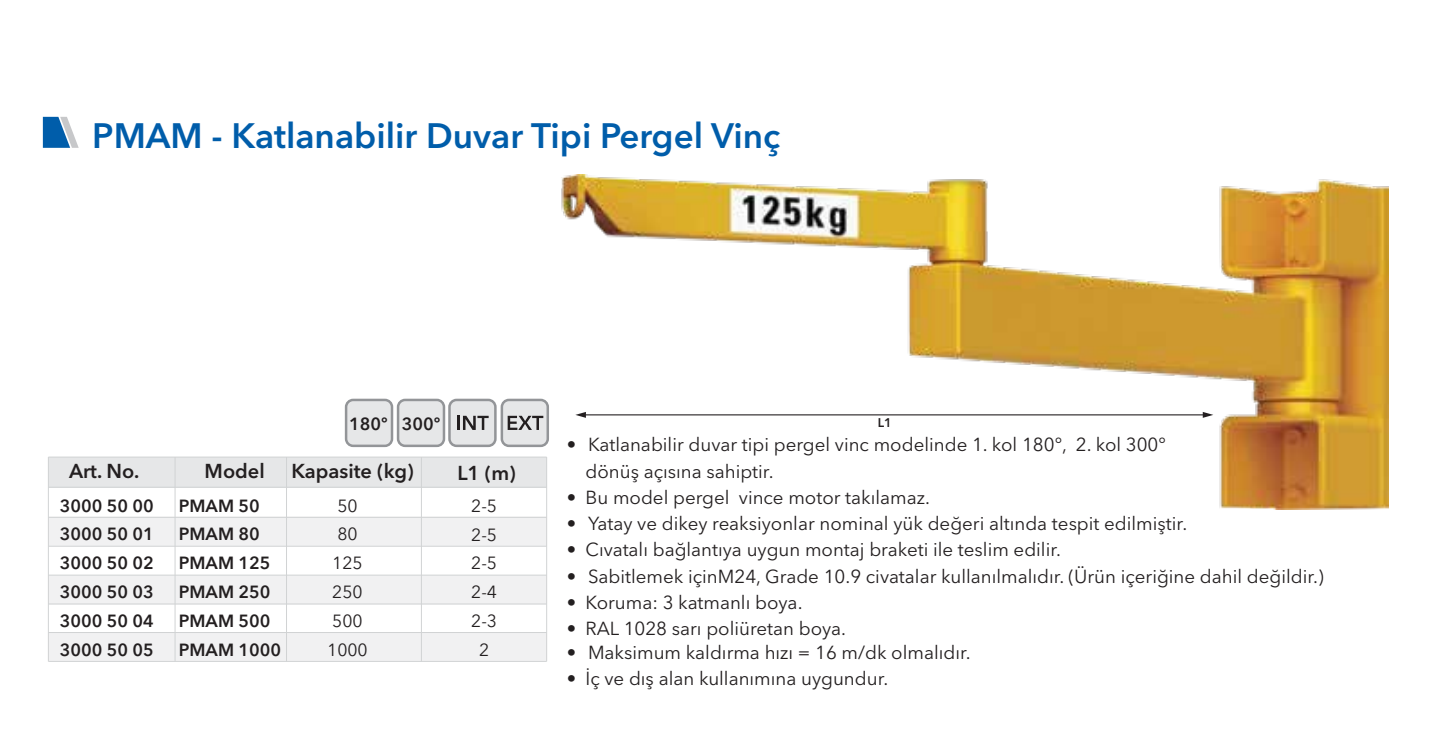
<style>
.page{position:relative;width:1436px;height:755px;background:#fff}
.page>*{position:absolute;margin:0;border:0;box-sizing:border-box;transform-origin:0 0}
.t1{font:600 35px "Avenir Next LT Pro";color:#005daa}
.t2{font:600 20px "Avenir Next LT Pro";color:#231f20}
.t3{font:18.75px/26.2px "Avenir Next LT Pro";color:#231f20}
.t4{font:600 17.5px/29px "Avenir Next LT Pro";color:#231f20;text-align:justify}
.t5{font:17.5px/29px "Avenir Next LT Pro";color:#231f20;text-align:center}
.t6{font:600 12.5px "Avenir Next LT Pro";color:#231f20}
</style>
<div class="page">
<img style="left:561px;top:175px;width:827px;height:335px">
<svg style="left:43px;top:117px;width:36px;height:31px"></svg>
<div style="left:48px;top:457px;width:499px;height:30px;background:#e6e7e8"></div>
<div style="left:48px;top:632px;width:499px;height:29px;background:#f1f1f2"></div>
<hr style="left:48px;top:632px;width:499px;height:1px;background:#d1d3d4">
<div style="left:48px;top:517px;width:499px;height:29px;background:#f1f1f2"></div>
<hr style="left:48px;top:517px;width:499px;height:1px;background:#d1d3d4">
<hr style="left:48px;top:546px;width:499px;height:1px;background:#d1d3d4">
<div style="left:48px;top:575px;width:499px;height:29px;background:#f1f1f2"></div>
<hr style="left:48px;top:575px;width:499px;height:1px;background:#d1d3d4">
<hr style="left:48px;top:661px;width:499px;height:1px;background:#d1d3d4">
<hr style="left:48px;top:604px;width:499px;height:1px;background:#d1d3d4">
<hr style="left:48px;top:487px;width:499px;height:1px;background:#d1d3d4">
<hr style="left:546px;top:457px;width:1px;height:204px;background:#d1d3d4">
<hr style="left:421px;top:457px;width:1px;height:204px;background:#d1d3d4">
<hr style="left:175px;top:457px;width:1px;height:204px;background:#d1d3d4">
<hr style="left:48px;top:457px;width:499px;height:1px;background:#d1d3d4">
<hr style="left:286px;top:457px;width:1px;height:204px;background:#d1d3d4">
<hr style="left:48px;top:457px;width:1px;height:204px;background:#d1d3d4">
<div style="left:346px;top:400px;width:46px;height:46px;background:#e6e7e8;border-radius:7px"></div>
<div style="left:345px;top:399px;width:48px;height:48px;border:2px solid #939598;border-radius:7px"></div>
<div style="left:398px;top:400px;width:46px;height:46px;background:#e6e7e8;border-radius:7px"></div>
<div style="left:397px;top:399px;width:48px;height:48px;border:2px solid #939598;border-radius:7px"></div>
<div style="left:449px;top:400px;width:46px;height:46px;background:#e6e7e8;border-radius:7px"></div>
<div style="left:448px;top:399px;width:49px;height:48px;border:2px solid #939598;border-radius:7px"></div>
<hr style="left:457px;top:416px;width:3px;height:14px;background:#231f20">
<svg style="left:463px;top:416px;width:26px;height:14px"></svg>
<div style="left:502px;top:400px;width:46px;height:46px;background:#e6e7e8;border-radius:7px"></div>
<div style="left:500px;top:399px;width:49px;height:48px;border:2px solid #939598;border-radius:7px"></div>
<svg style="left:508px;top:416px;width:35px;height:14px"></svg>
<svg style="left:575px;top:412px;width:11px;height:6px"></svg>
<svg style="left:1202px;top:412px;width:11px;height:6px"></svg>
<hr style="left:585px;top:414px;width:618px;height:1px;background:#231f20">
<h1 class="t1" style="left:92px;top:114px;width:689px">PMAM - Katlanabilir Duvar Tipi Pergel Vinç</h1>
<p class="t4" style="left:349px;top:410px;width:93px">180º 300º</p>
<p class="t6" style="left:877px;top:415px;width:16px">L1</p>
<p class="t2" style="left:205px;top:459px;width:62px">Model</p>
<p class="t4" style="left:179px;top:491px;width:104px;text-align:left">PMAM 50<br>PMAM 80<br>PMAM 125<br>PMAM 250<br>PMAM 500<br>PMAM 1000</p>
<p class="t2" style="left:291px;top:459px;width:124px">Kapasite (kg)</p>
<p class="t5" style="left:327px;top:491px;width:42px">50<br>80<br>125<br>250<br>500<br>1000</p>
<p class="t5" style="left:471px;top:491px;width:27px">2-5<br>2-5<br>2-5<br>2-4<br>2-3<br>2</p>
<p class="t2" style="left:69px;top:459px;width:72px">Art. No.</p>
<p class="t2" style="left:457px;top:461px;width:60px">L1 (m)</p>
<p class="t4" style="left:60px;top:491px;width:96px">3000 50 00<br>3000 50 01<br>3000 50 02<br>3000 50 03<br>3000 50 04<br>3000 50 05</p>
<p class="t3" style="left:585px;top:431px;width:582px;text-indent:-19px">• Katlanabilir duvar tipi pergel vinc modelinde 1. kol 180°, 2. kol 300° dönüş açısına sahiptir.</p>
<p class="t3" style="left:567px;top:484px;width:365px">• Bu model pergel vince motor takılamaz.</p>
<p class="t3" style="left:567px;top:510px;width:622px">• Yatay ve dikey reaksiyonlar nominal yük değeri altında tespit edilmiştir.</p>
<p class="t3" style="left:567px;top:536px;width:496px">• Cıvatalı bağlantıya uygun montaj braketi ile teslim edilir.</p>
<p class="t3" style="left:567px;top:563px;width:758px">• Sabitlemek içinM24, Grade 10.9 civatalar kullanılmalıdır. (Ürün içeriğine dahil değildir.)</p>
<p class="t3" style="left:567px;top:589px;width:237px">• Koruma: 3 katmanlı boya.</p>
<p class="t3" style="left:567px;top:615px;width:281px">• RAL 1028 sarı poliüretan boya.</p>
<p class="t3" style="left:567px;top:639px;width:405px">• Maksimum kaldırma hızı = 16 m/dk olmalıdır.</p>
<p class="t3" style="left:567px;top:665px;width:323px">• İç ve dış alan kullanımına uygundur.</p>
</div>
